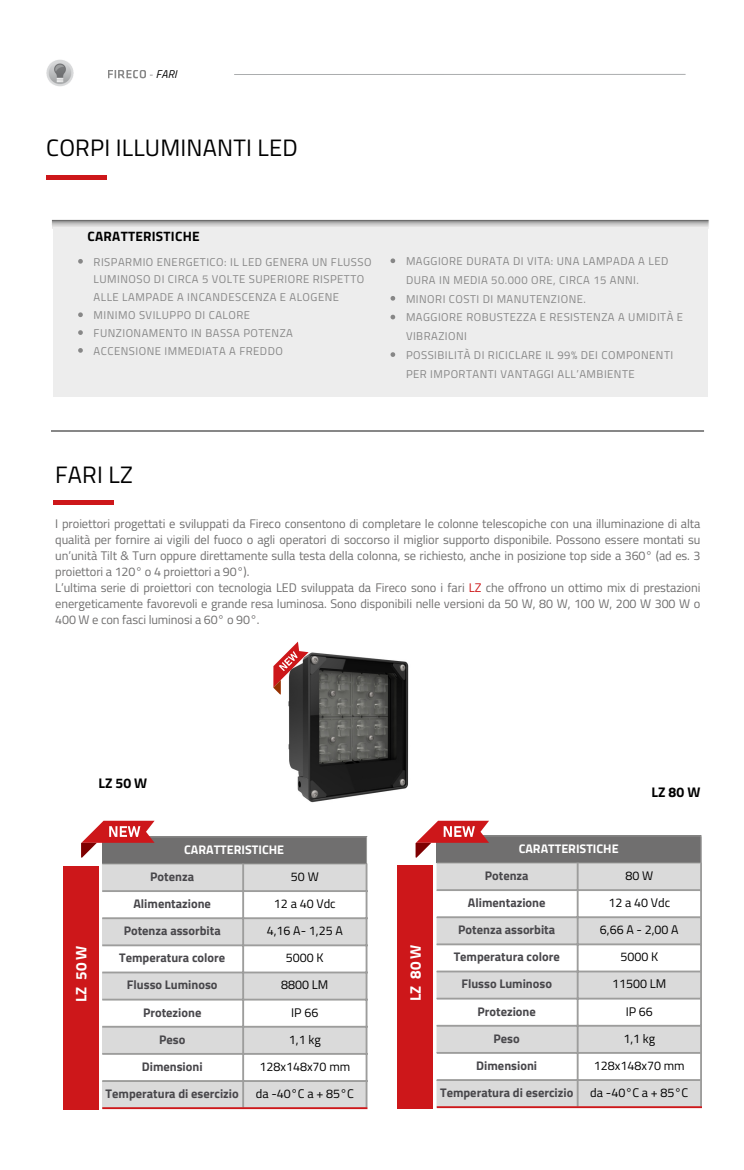
<style>
.page{position:relative;width:744px;height:1170px;background:#fff}
.page>*{position:absolute;margin:0;border:0;box-sizing:border-box;transform-origin:0 0}
.t1{font:23.75px "Titillium Web";letter-spacing:.01em;color:#000}
.t2{font:700 15.25px "Titillium Web";color:#fff}
.t3{font:700 14px "Titillium Web";letter-spacing:.11em;color:#000}
.t4{font:700 13.5px "Titillium Web";letter-spacing:.02em;color:#000}
.t5{font:12.5px/15.9px "Titillium Web";letter-spacing:-.01em;color:#706f6f;text-align:justify}
.t6{font:700 12.5px "Titillium Web";color:#48474b}
.t7{font:12.5px "Titillium Web";color:#000}
.t8{font:700 12.5px "Titillium Web";color:#fff}
.t9{font:11.25px/18.8px "Titillium Web";letter-spacing:.04em;color:#878787}
.t10{font:italic 11.25px "Titillium Web";color:#000}
.s1{color:#cd171a}
</style>
<div class="page">
<div style="left:46px;top:175px;width:61px;height:5px;background:#cd171a"></div>
<svg style="left:108px;top:70px;width:45px;height:8px"></svg>
<hr style="left:234px;top:74px;width:451px;height:1px;background:#abadae">
<img style="left:46px;top:60px;width:27px;height:27px">
<div style="left:53px;top:227px;width:654px;height:169px;background:#ededed"></div>
<svg style="left:78px;top:259px;width:5px;height:4px"></svg>
<svg style="left:78px;top:312px;width:5px;height:5px"></svg>
<svg style="left:78px;top:330px;width:5px;height:5px"></svg>
<svg style="left:78px;top:348px;width:5px;height:4px"></svg>
<svg style="left:390px;top:258px;width:5px;height:5px"></svg>
<svg style="left:390px;top:296px;width:5px;height:4px"></svg>
<svg style="left:390px;top:314px;width:5px;height:5px"></svg>
<svg style="left:390px;top:352px;width:5px;height:5px"></svg>
<div style="left:53px;top:500px;width:61px;height:5px;background:#cd171a"></div>
<div style="left:102px;top:836px;width:265px;height:28px;background:#706f6f"></div>
<div style="left:102px;top:864px;width:263px;height:242px;background:#dadada"></div>
<svg style="left:102px;top:891px;width:263px;height:188px"></svg>
<svg style="left:366px;top:837px;width:1px;height:26px"></svg>
<hr style="left:102px;top:836px;width:265px;height:1px;background:#9d9d9c">
<hr style="left:102px;top:863px;width:263px;height:1px;background:#9d9d9c">
<hr style="left:242px;top:863px;width:2px;height:243px;background:#9d9d9c">
<hr style="left:365px;top:863px;width:2px;height:243px;background:#9d9d9c">
<hr style="left:102px;top:889px;width:265px;height:2px;background:#9d9d9c">
<hr style="left:102px;top:917px;width:265px;height:1px;background:#9d9d9c">
<hr style="left:102px;top:944px;width:265px;height:2px;background:#9d9d9c">
<hr style="left:102px;top:971px;width:265px;height:2px;background:#9d9d9c">
<hr style="left:102px;top:998px;width:265px;height:2px;background:#9d9d9c">
<hr style="left:102px;top:1025px;width:265px;height:2px;background:#9d9d9c">
<hr style="left:102px;top:1052px;width:265px;height:2px;background:#9d9d9c">
<hr style="left:102px;top:1079px;width:265px;height:2px;background:#9d9d9c">
<hr style="left:102px;top:1106px;width:265px;height:2px;background:#cd171a">
<div style="left:63px;top:866px;width:35px;height:243px;background:#cd171a"></div>
<div style="left:436px;top:835px;width:265px;height:28px;background:#706f6f"></div>
<div style="left:436px;top:863px;width:264px;height:242px;background:#dadada"></div>
<svg style="left:436px;top:890px;width:264px;height:188px"></svg>
<svg style="left:700px;top:836px;width:1px;height:26px"></svg>
<hr style="left:436px;top:835px;width:265px;height:1px;background:#9d9d9c">
<hr style="left:436px;top:862px;width:264px;height:1px;background:#9d9d9c">
<hr style="left:576px;top:862px;width:2px;height:243px;background:#9d9d9c">
<hr style="left:700px;top:862px;width:1px;height:243px;background:#9d9d9c">
<hr style="left:436px;top:888px;width:265px;height:2px;background:#9d9d9c">
<hr style="left:436px;top:916px;width:265px;height:1px;background:#9d9d9c">
<hr style="left:436px;top:943px;width:265px;height:2px;background:#9d9d9c">
<hr style="left:436px;top:970px;width:265px;height:2px;background:#9d9d9c">
<hr style="left:436px;top:997px;width:265px;height:2px;background:#9d9d9c">
<hr style="left:436px;top:1024px;width:265px;height:2px;background:#9d9d9c">
<hr style="left:436px;top:1051px;width:265px;height:2px;background:#9d9d9c">
<hr style="left:436px;top:1078px;width:265px;height:2px;background:#9d9d9c">
<hr style="left:436px;top:1105px;width:265px;height:2px;background:#cd171a">
<div style="left:398px;top:865px;width:35px;height:243px;background:#cd171a"></div>
<svg style="left:81px;top:820px;width:73px;height:37px"></svg>
<svg style="left:415px;top:820px;width:74px;height:37px"></svg>
<img style="left:279px;top:652px;width:130px;height:151px">
<svg style="left:273px;top:641px;width:35px;height:53px"></svg>
<p class="t10" style="left:156px;top:65px;width:22px">FARI</p>
<p class="t1" style="left:46px;top:129px;width:253px">CORPI ILLUMINANTI LED</p>
<p class="t4" style="left:88px;top:225px;width:113px">CARATTERISTICHE</p>
<p class="t9" style="left:94px;top:252px;width:279px;line-height:17.8px">RISPARMIO ENERGETICO: IL LED GENERA UN FLUSSO<br>LUMINOSO DI CIRCA 5 VOLTE SUPERIORE RISPETTO<br>ALLE LAMPADE A INCANDESCENZA E ALOGENE</p>
<p class="t9" style="left:94px;top:305px;width:158px">MINIMO SVILUPPO DI CALORE</p>
<p class="t9" style="left:94px;top:323px;width:201px">FUNZIONAMENTO IN BASSA POTENZA</p>
<p class="t9" style="left:94px;top:341px;width:191px">ACCENSIONE IMMEDIATA A FREDDO</p>
<p class="t9" style="left:406px;top:251px;width:264px">MAGGIORE DURATA DI VITA: UNA LAMPADA A LED<br>DURA IN MEDIA 50.000 ORE, CIRCA 15 ANNI.</p>
<p class="t9" style="left:406px;top:289px;width:181px">MINORI COSTI DI MANUTENZIONE.</p>
<p class="t9" style="left:406px;top:307px;width:278px">MAGGIORE ROBUSTEZZA E RESISTENZA A UMIDITÀ E<br>VIBRAZIONI</p>
<p class="t9" style="left:406px;top:345px;width:269px">POSSIBILITÀ DI RICICLARE IL 99% DEI COMPONENTI<br>PER IMPORTANTI VANTAGGI ALL’AMBIENTE</p>
<p class="t1" style="left:55px;top:456px;width:79px">FARI LZ</p>
<p class="t5" style="left:55px;top:515px;width:646px">I proiettori progettati e sviluppati da Fireco consentono di completare le colonne telescopiche con una illuminazione di alta qualità per fornire ai vigili del fuoco o agli operatori di soccorso il miglior supporto disponibile. Possono essere montati su un’unità Tilt &amp; Turn oppure direttamente sulla testa della colonna, se richiesto, anche in posizione top side a 360° (ad es. 3 proiettori a 120° o 4 proiettori a 90°).</p>
<p class="t5" style="left:55px;top:579px;width:646px">L’ultima serie di proiettori con tecnologia LED sviluppata da Fireco sono i fari <span class="s1">LZ</span> che offrono un ottimo mix di prestazioni energeticamente favorevoli e grande resa luminosa. Sono disponibili nelle versioni da 50 W, 80 W, 100 W, 200 W 300 W o 400 W e con fasci luminosi a 60° o 90°.</p>
<p class="t3" style="left:98px;top:772px;width:50px">LZ50W</p>
<p class="t8" style="left:184px;top:839px;width:101px">CARATTERISTICHE</p>
<p class="t6" style="left:150px;top:866px;width:45px">Potenza</p>
<p class="t7" style="left:291px;top:866px;width:29px">50W</p>
<p class="t6" style="left:133px;top:893px;width:79px">Alimentazione</p>
<p class="t7" style="left:274px;top:893px;width:63px">12 a 40 Vdc</p>
<p class="t6" style="left:124px;top:920px;width:98px">Potenza assorbita</p>
<p class="t7" style="left:267px;top:920px;width:78px">4,16 A- 1,25 A</p>
<p class="t6" style="left:119px;top:947px;width:107px">Temperatura colore</p>
<p class="t7" style="left:286px;top:947px;width:39px">5000 K</p>
<p class="t6" style="left:127px;top:974px;width:92px">Flusso Luminoso</p>
<p class="t7" style="left:281px;top:974px;width:49px">8800 LM</p>
<p class="t6" style="left:143px;top:1002px;width:60px">Protezione</p>
<p class="t7" style="left:291px;top:1002px;width:29px">IP 66</p>
<p class="t6" style="left:159px;top:1029px;width:28px">Peso</p>
<p class="t7" style="left:289px;top:1029px;width:33px">1,1 kg</p>
<p class="t6" style="left:142px;top:1056px;width:62px">Dimensioni</p>
<p class="t7" style="left:259px;top:1056px;width:92px">128x148x70 mm</p>
<p class="t6" style="left:106px;top:1083px;width:135px">Temperatura di esercizio</p>
<p class="t7" style="left:256px;top:1083px;width:100px">da -40°C a + 85°C</p>
<p class="t2" style="left:69px;top:1001px;width:58px;rotate:-90deg">LZ 50W</p>
<p class="t2" style="left:403px;top:1000px;width:58px;rotate:-90deg">LZ 80W</p>
<p class="t3" style="left:651px;top:780px;width:50px">LZ80W</p>
<p class="t8" style="left:518px;top:838px;width:101px">CARATTERISTICHE</p>
<p class="t6" style="left:484px;top:865px;width:45px">Potenza</p>
<p class="t7" style="left:625px;top:865px;width:29px">80W</p>
<p class="t6" style="left:468px;top:892px;width:79px">Alimentazione</p>
<p class="t7" style="left:608px;top:892px;width:63px">12 a 40 Vdc</p>
<p class="t6" style="left:458px;top:919px;width:98px">Potenza assorbita</p>
<p class="t7" style="left:599px;top:919px;width:80px">6,66 A - 2,00 A</p>
<p class="t6" style="left:453px;top:946px;width:107px">Temperatura colore</p>
<p class="t7" style="left:620px;top:946px;width:39px">5000 K</p>
<p class="t6" style="left:461px;top:973px;width:92px">Flusso Luminoso</p>
<p class="t7" style="left:612px;top:973px;width:56px">11500 LM</p>
<p class="t6" style="left:477px;top:1001px;width:60px">Protezione</p>
<p class="t7" style="left:625px;top:1001px;width:29px">IP 66</p>
<p class="t6" style="left:493px;top:1028px;width:28px">Peso</p>
<p class="t7" style="left:623px;top:1028px;width:33px">1,1 kg</p>
<p class="t6" style="left:476px;top:1055px;width:62px">Dimensioni</p>
<p class="t7" style="left:593px;top:1055px;width:92px">128x148x70 mm</p>
<p class="t6" style="left:440px;top:1082px;width:135px">Temperatura di esercizio</p>
<p class="t7" style="left:590px;top:1082px;width:100px">da -40°C a + 85°C</p>
</div>
